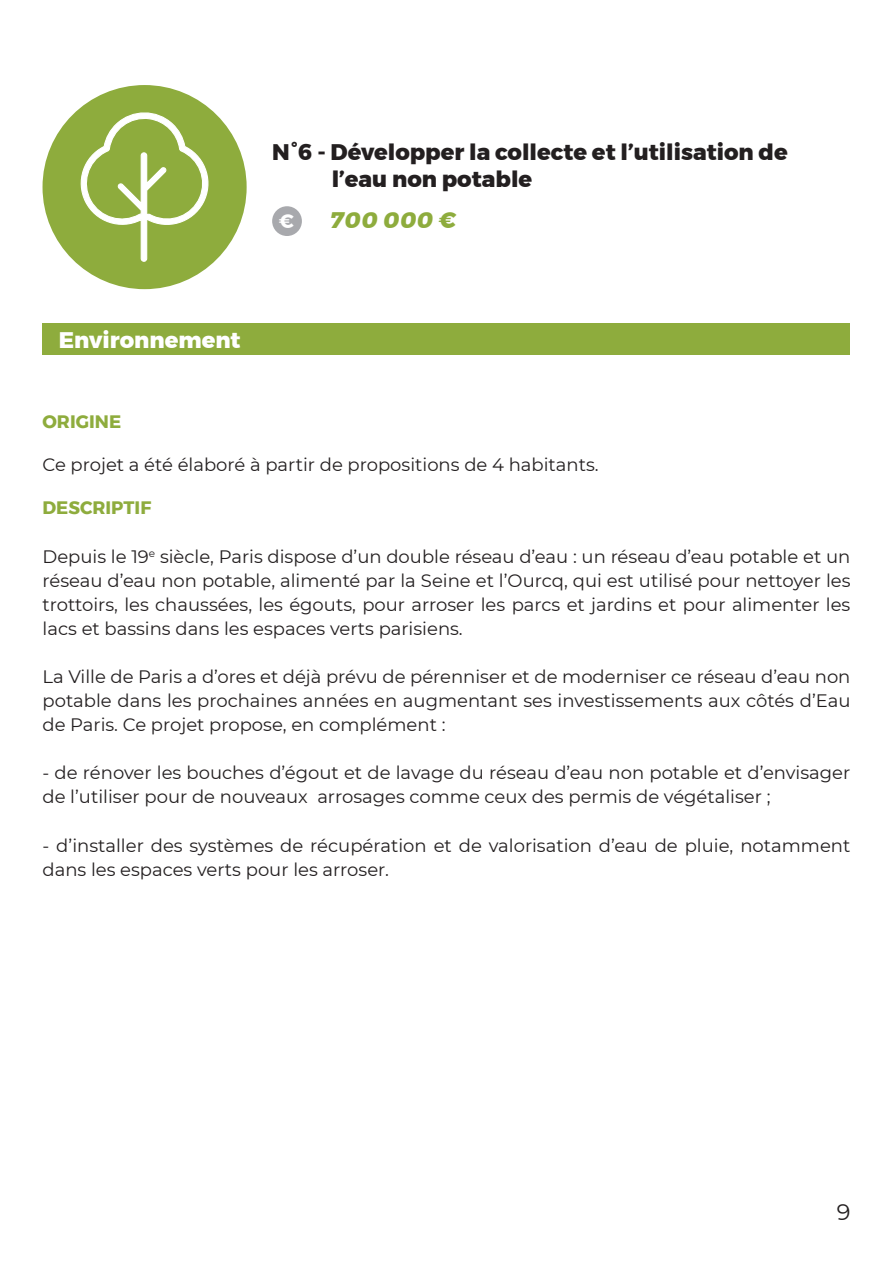
<style>
.page{position:relative;width:893px;height:1263px;background:#fff}
.page>*{position:absolute;margin:0;border:0;box-sizing:border-box;transform-origin:0 0}
.Titre{font:800 22.5px "Montserrat";color:#231f20}
.Thématique{font:800 22.5px "Montserrat";color:#fff}
.Coût{font:italic 800 22.5px "Montserrat";color:#8eac3d}
.t1{font:22.5px "Montserrat";color:#231f20}
.t2{font:700 19.5px "Montserrat";color:#fff}
.Texte_standard{font:18px/24px "Montserrat";color:#231f20;text-align:justify}
.ORIGINE_DESCRIPTIF{font:700 18px "Montserrat";color:#8eac3d}
</style>
<div class="page">
<div style="left:43px;top:324px;width:807px;height:31px;background:#8eac3d"></div>
<div style="left:272px;top:206px;width:30px;height:30px;background:#a8a9ad;border-radius:50%"></div>
<div style="left:43px;top:85px;width:204px;height:204px;background:#8eac3d;border-radius:50%"></div>
<svg style="left:75px;top:108px;width:140px;height:154px"></svg>
<p class="Titre" style="left:272px;top:134px;width:517px">N°6 - Développer la collecte et l’utilisation de</p>
<p class="Titre" style="left:332px;top:161px;width:202px">l’eau non potable</p>
<p class="t2" style="left:279px;top:206px;width:17px">€</p>
<p class="Coût" style="left:330px;top:202px;width:128px">700 000 €</p>
<p class="Thématique" style="left:59px;top:321px;width:183px">Environnement</p>
<p class="ORIGINE_DESCRIPTIF" style="left:43px;top:407px;width:80px">ORIGINE</p>
<p class="Texte_standard" style="left:43px;top:452px;width:558px">Ce projet a été élaboré à partir de propositions de 4 habitants.</p>
<p class="ORIGINE_DESCRIPTIF" style="left:43px;top:493px;width:110px">DESCRIPTIF</p>
<p class="Texte_standard" style="left:43px;top:544px;width:809px">Depuis le 19<sup>e</sup> siècle, Paris dispose d’un double réseau d’eau : un réseau d’eau potable et un réseau d’eau non potable, alimenté par la Seine et l’Ourcq, qui est utilisé pour nettoyer les trottoirs, les chaussées, les égouts, pour arroser les parcs et jardins et pour alimenter les lacs et bassins dans les espaces verts parisiens.</p>
<p class="Texte_standard" style="left:43px;top:664px;width:809px">La Ville de Paris a d’ores et déjà prévu de pérenniser et de moderniser ce réseau d’eau non potable dans les prochaines années en augmentant ses investissements aux côtés d’Eau de Paris. Ce projet propose, en complément :</p>
<p class="Texte_standard" style="left:43px;top:760px;width:809px">- de rénover les bouches d’égout et de lavage du réseau d’eau non potable et d’envisager de l’utiliser pour de nouveaux arrosages comme ceux des permis de végétaliser ;</p>
<p class="Texte_standard" style="left:43px;top:832px;width:809px">- d’installer des systèmes de récupération et de valorisation d’eau de pluie, notamment dans les espaces verts pour les arroser.</p>
<p class="t1" style="left:837px;top:1197px;width:15px">9</p>
</div>
